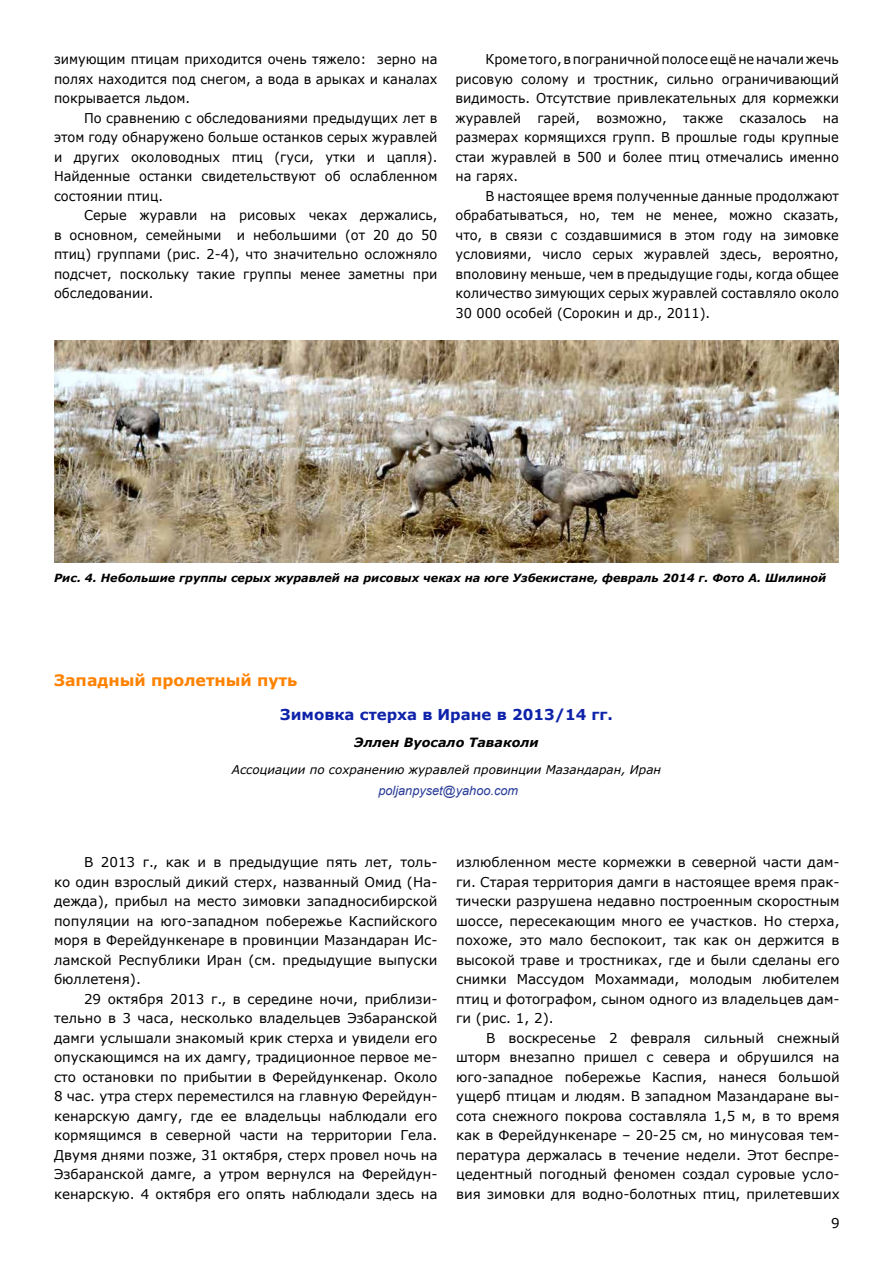
<style>
.page{position:relative;width:893px;height:1263px;background:#fff}
.page>*{position:absolute;margin:0;border:0;box-sizing:border-box;transform-origin:0 0}
.t1{font:700 15.75px "Verdana";color:#ff8200}
.t2{font:700 15px "Verdana";color:#0f23aa}
.t3{font:13.5px/19.5px "Verdana";color:#000;text-align:justify}
.t4{font:13.5px/19.5px "Verdana";color:#000;text-align:justify;scale:.96 1}
.t5{font:italic 12.75px "Arial";color:#293b97}
.t6{font:italic 700 12.75px "Verdana";color:#000}
.t7{font:italic 12px "Verdana";color:#000}
.t8{font:italic 700 11.25px "Verdana";color:#000}
</style>
<div class="page">
<img style="left:54px;top:341px;width:785px;height:222px">
<p class="t4" style="left:54px;top:50px;width:401px">зимующим птицам приходится очень тяжело: зерно на полях находится под снегом, а вода в арыках и каналах покрывается льдом.</p>
<p class="t4" style="left:54px;top:108px;width:401px;text-indent:30px">По сравнению с обследованиями предыдущих лет в этом году обнаружено больше останков серых журавлей и других околоводных птиц (гуси, утки и цапля).<br>Найденные останки свидетельствуют об ослабленном состоянии птиц.</p>
<p class="t4" style="left:54px;top:205px;width:401px;text-indent:30px">Серые журавли на рисовых чеках держались, в основном, семейными и небольшими (от 20 до 50 птиц) группами (рис. 2-4), что значительно осложняло подсчет, поскольку такие группы менее заметны при обследовании.</p>
<p class="t4" style="left:455px;top:49px;width:401px;text-indent:30px">Кроме того, в пограничной полосе ещё не начали жечь рисовую солому и тростник, сильно ограничивающий видимость. Отсутствие привлекательных для кормежки журавлей гарей, возможно, также сказалось на размерах кормящихся групп. В прошлые годы крупные стаи журавлей в 500 и более птиц отмечались именно на гарях.</p>
<p class="t4" style="left:455px;top:186px;width:401px;text-indent:30px">В настоящее время полученные данные продолжают обрабатываться, но, тем не менее, можно сказать, что, в связи с создавшимися в этом году на зимовке условиями, число серых журавлей здесь, вероятно, вполовину меньше, чем в предыдущие годы, когда общее количество зимующих серых журавлей составляло около 30 000 особей (Сорокин и др., 2011).</p>
<p class="t8" style="left:54px;top:569px;width:774px">Рис. 4. Небольшие группы серых журавлей на рисовых чеках на юге Узбекистане, февраль 2014 г. Фото А. Шилиной</p>
<p class="t1" style="left:54px;top:669px;width:245px">Западный пролетный путь</p>
<p class="t2" style="left:280px;top:704px;width:334px">Зимовка стерха в Иране в 2013/14 гг.</p>
<p class="t6" style="left:354px;top:734px;width:186px">Эллен Вуосало Таваколи</p>
<p class="t7" style="left:232px;top:762px;width:431px">Ассоциации по сохранению журавлей провинции Мазандаран, Иран</p>
<p class="t5" style="left:378px;top:783px;width:141px">poljanpyset@yahoo.com</p>
<p class="t3" style="left:54px;top:852px;width:385px;text-indent:30px">В 2013 г., как и в предыдущие пять лет, толь&shy;ко один взрослый дикий стерх, названный Омид (На&shy;дежда), прибыл на место зимовки западносибирской популяции на юго-западном побережье Каспийского моря в Ферейдункенаре в провинции Мазандаран Ис&shy;ламской Республики Иран (см. предыдущие выпуски бюллетеня).</p>
<p class="t3" style="left:54px;top:989px;width:385px;text-indent:30px">29 октября 2013 г., в середине ночи, приблизи&shy;тельно в 3 часа, несколько владельцев Эзбаранской дамги услышали знакомый крик стерха и увидели его опускающимся на их дамгу, традиционное первое ме&shy;сто остановки по прибытии в Ферейдункенар. Около 8 час. утра стерх переместился на главную Ферейдун&shy;кенарскую дамгу, где ее владельцы наблюдали его кормящимся в северной части на территории Гела.<br>Двумя днями позже, 31 октября, стерх провел ночь на Эзбаранской дамге, а утром вернулся на Ферейдун&shy;кенарскую. 4 октября его опять наблюдали здесь на</p>
<p class="t3" style="left:456px;top:852px;width:385px">излюбленном месте кормежки в северной части дам&shy;ги. Старая территория дамги в настоящее время прак&shy;тически разрушена недавно построенным скоростным шоссе, пересекающим много ее участков. Но стерха, похоже, это мало беспокоит, так как он держится в высокой траве и тростниках, где и были сделаны его снимки Массудом Мохаммади, молодым любителем птиц и фотографом, сыном одного из владельцев дам&shy;ги (рис. 1, 2).</p>
<p class="t3" style="left:456px;top:1028px;width:385px;text-indent:30px">В воскресенье 2 февраля сильный снежный шторм внезапно пришел с севера и обрушился на юго-западное побережье Каспия, нанеся большой ущерб птицам и людям. В западном Мазандаране вы&shy;сота снежного покрова составляла 1,5 м, в то время как в Ферейдункенаре – 20-25 см, но минусовая тем&shy;пература держалась в течение недели. Этот беспре&shy;цедентный погодный феномен создал суровые усло&shy;вия зимовки для водно-болотных птиц, прилетевших</p>
<p class="t3" style="left:831px;top:1214px;width:10px">9</p>
</div>
